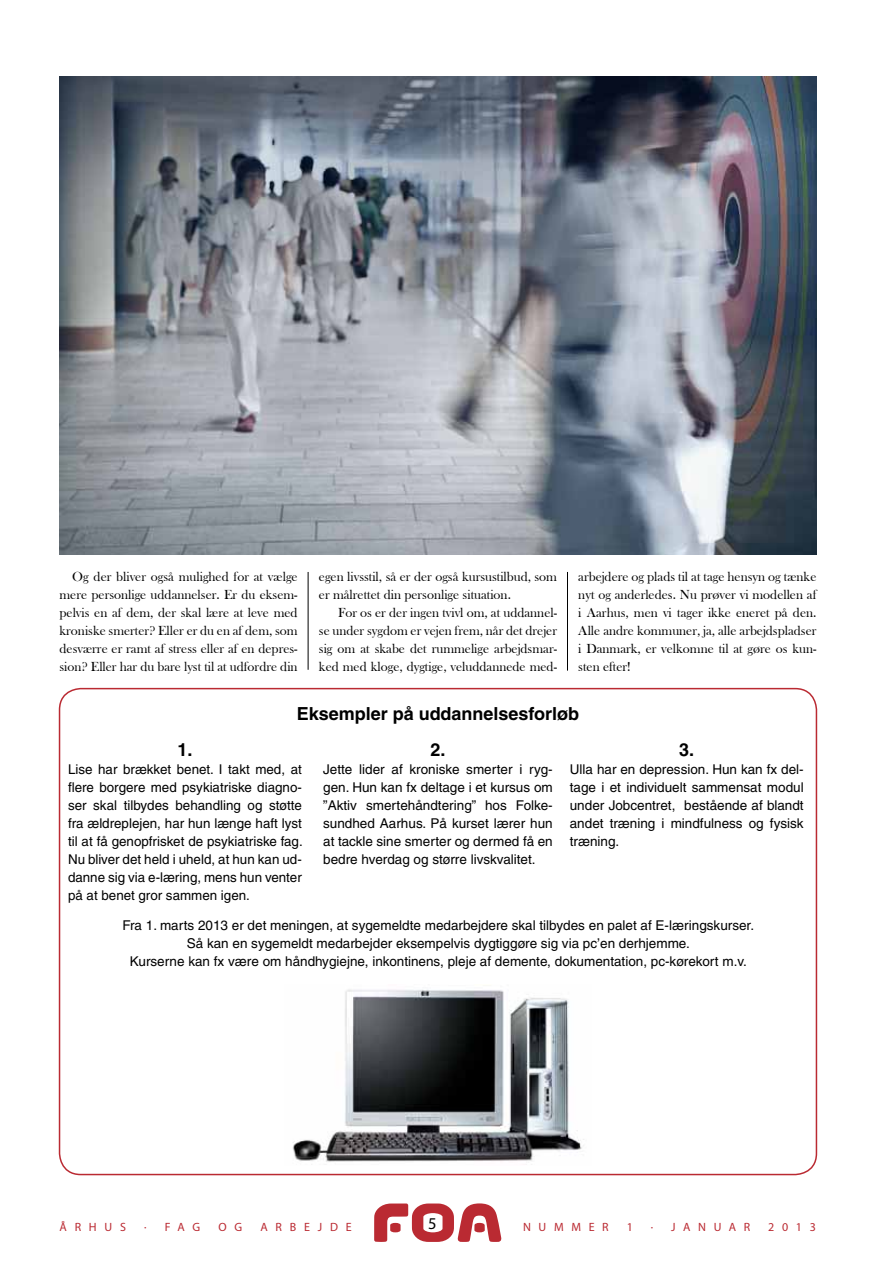
<style>
.page{position:relative;width:893px;height:1263px;background:#fff}
.page>*{position:absolute;margin:0;border:0;box-sizing:border-box;transform-origin:0 0}
.t1{font:700 18px "Helvetica";color:#000}
.t2{font:16.5px "Myriad";color:#000}
.t3{font:13.5px/18px "Helvetica";color:#000;text-align:justify}
.t4{font:13.5px/18px "Bask Old Face";color:#000;text-align:justify}
.t5{font:12px "Myriad";letter-spacing:.64em;color:#ba2a32}
</style>
<div class="page">
<svg style="left:374px;top:1203px;width:128px;height:39px"></svg>
<hr style="left:567px;top:572px;width:1px;height:99px;background:#000">
<hr style="left:308px;top:572px;width:1px;height:98px;background:#000">
<img style="left:60px;top:77px;width:756px;height:478px">
<img style="left:292px;top:989px;width:292px;height:173px">
<p class="t4" style="left:60px;top:567px;width:240px;text-indent:13px">Og der bliver også mulighed for at vælge mere personlige uddannelser. Er du eksem&shy;pelvis en af dem, der skal lære at leve med kroniske smerter? Eller er du en af dem, som desværre er ramt af stress eller af en depres&shy;sion? Eller har du bare lyst til at udfordre din</p>
<p class="t4" style="left:319px;top:567px;width:240px">egen livsstil, så er der også kursustilbud, som er målrettet din personlige situation.</p>
<p class="t4" style="left:319px;top:603px;width:240px;text-indent:19px">For os er der ingen tvivl om, at uddannel&shy;se under sygdom er vejen frem, når det drejer sig om at skabe det rummelige arbejdsmar&shy;ked med kloge, dygtige, veluddannede med-</p>
<p class="t4" style="left:578px;top:567px;width:240px">arbejdere og plads til at tage hensyn og tænke nyt og anderledes. Nu prøver vi modellen af i Aarhus, men vi tager ikke eneret på den.<br>Alle andre kommuner, ja, alle arbejdspladser i Danmark, er velkomne til at gøre os kun&shy;sten efter!</p>
<h1 class="t1" style="left:297px;top:703px;width:284px">Eksempler på uddannelsesforløb</h1>
<h1 class="t1" style="left:177px;top:739px;width:17px">1.</h1>
<p class="t3" style="left:68px;top:760px;width:236px">Lise har brækket benet. I takt med, at flere borgere med psykiatriske diagno&shy;ser skal tilbydes behandling og støtte fra ældreplejen, har hun længe haft lyst til at få genopfrisket de psykiatriske fag.<br>Nu bliver det held i uheld, at hun kan ud&shy;danne sig via e-læring, mens hun venter på at benet gror sammen igen.</p>
<h1 class="t1" style="left:430px;top:739px;width:17px">2.</h1>
<p class="t3" style="left:323px;top:760px;width:231px">Jette lider af kroniske smerter i ryg&shy;gen. Hun kan fx deltage i et kursus om ”Aktiv smertehåndtering” hos Folke&shy;sundhed Aarhus. På kurset lærer hun at tackle sine smerter og dermed få en bedre hverdag og større livskvalitet.</p>
<h1 class="t1" style="left:679px;top:739px;width:17px">3.</h1>
<p class="t3" style="left:570px;top:760px;width:235px">Ulla har en depression. Hun kan fx del&shy;tage i et individuelt sammensat modul under Jobcentret, bestående af blandt andet træning i mindfulness og fysisk træning.</p>
<p class="t3" style="left:123px;top:916px;width:633px;text-align:center">Fra 1. marts 2013 er det meningen, at sygemeldte medarbejdere skal tilbydes en palet af E-læringskurser.<br>Så kan en sygemeldt medarbejder eksempelvis dygtiggøre sig via pc’en derhjemme.<br>Kurserne kan fx være om håndhygiejne, inkontinens, pleje af demente, dokumentation, pc-kørekort m.v.</p>
<p class="t5" style="left:60px;top:1220px;width:68px">ÅRHUS</p>
<p class="t5" style="left:144px;top:1220px;width:58px">· FAG</p>
<p class="t5" style="left:218px;top:1220px;width:25px">O G</p>
<p class="t5" style="left:260px;top:1220px;width:93px">ARBEJDE</p>
<p class="t2" style="left:428px;top:1215px;width:10px">5</p>
<p class="t5" style="left:523px;top:1220px;width:87px">NUMMER</p>
<p class="t5" style="left:627px;top:1220px;width:8px">1</p>
<p class="t5" style="left:651px;top:1220px;width:101px">· JANUAR</p>
<p class="t5" style="left:768px;top:1220px;width:49px">2013</p>
</div>
